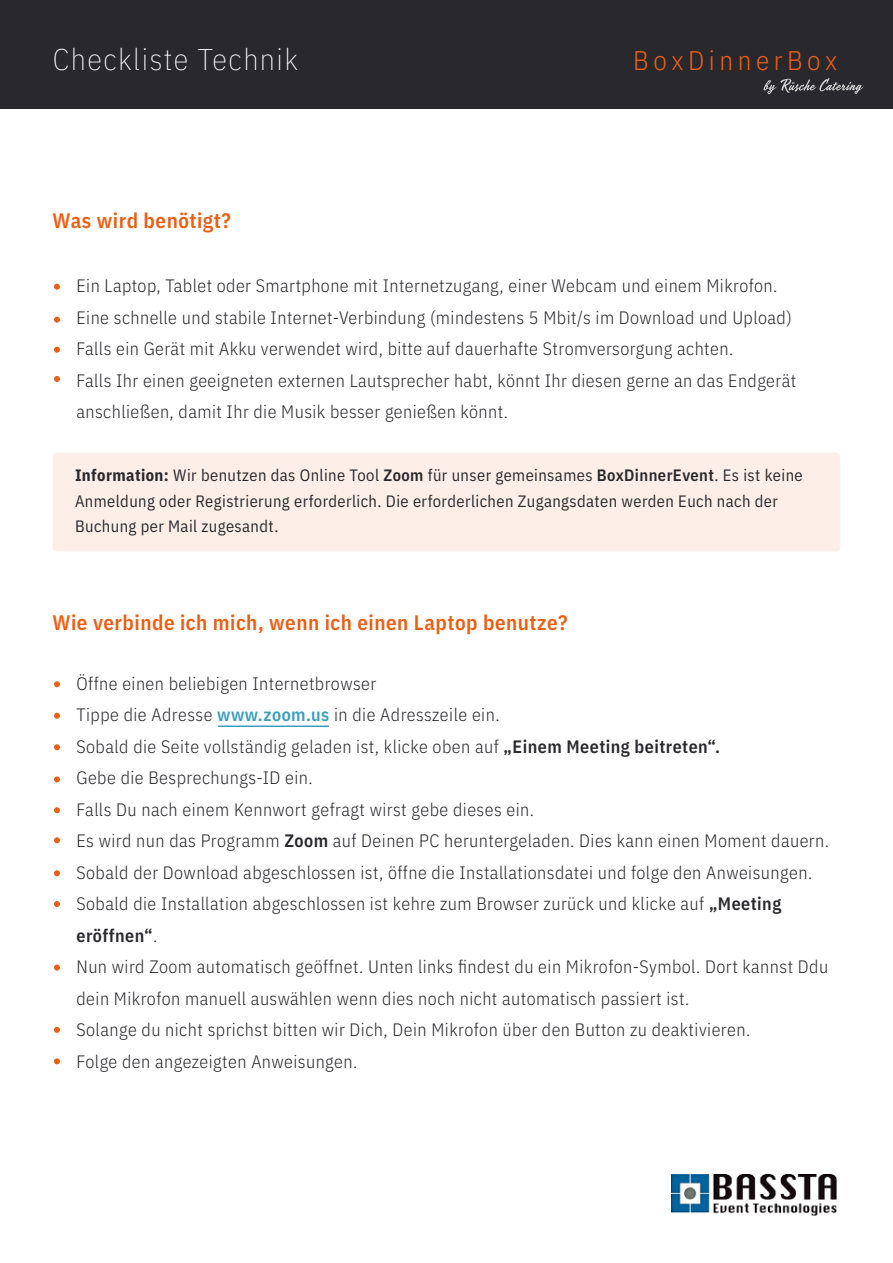
<style>
.page{position:relative;width:893px;height:1263px;background:#fff}
.page>*{position:absolute;margin:0;border:0;box-sizing:border-box;transform-origin:0 0}
.t1{font:200 30px "IBM Plex Sans Cond";letter-spacing:.05em;color:#fff}
.t2{font:300 27px "IBM Plex Sans Cond";letter-spacing:.17em;color:#eb5f15}
.t3{font:600 21px "IBM Plex Sans Cond";letter-spacing:.025em;color:#eb5f15}
.t4{font:300 18px/31.5px "IBM Plex Sans Cond";letter-spacing:.025em;color:#29282d}
.t5{font:16.5px/25.5px "IBM Plex Sans Cond";letter-spacing:.025em;color:#29282d}
.s1{font-weight:700}
.s2{font-weight:600}
.s3{font-weight:600;color:#3c9ebc}
</style>
<div class="page">
<div style="left:53px;top:453px;width:787px;height:99px;background:#fdefe8;border-radius:4px"></div>
<svg style="left:54px;top:284px;width:6px;height:6px"></svg>
<svg style="left:54px;top:317px;width:6px;height:6px"></svg>
<svg style="left:54px;top:347px;width:6px;height:6px"></svg>
<svg style="left:54px;top:376px;width:6px;height:6px"></svg>
<svg style="left:54px;top:681px;width:6px;height:6px"></svg>
<svg style="left:54px;top:713px;width:6px;height:6px"></svg>
<svg style="left:54px;top:744px;width:6px;height:6px"></svg>
<svg style="left:54px;top:776px;width:6px;height:6px"></svg>
<svg style="left:54px;top:807px;width:6px;height:6px"></svg>
<svg style="left:54px;top:837px;width:6px;height:6px"></svg>
<svg style="left:54px;top:870px;width:6px;height:6px"></svg>
<svg style="left:54px;top:901px;width:6px;height:6px"></svg>
<svg style="left:54px;top:964px;width:6px;height:6px"></svg>
<svg style="left:54px;top:1027px;width:6px;height:6px"></svg>
<svg style="left:54px;top:1058px;width:6px;height:6px"></svg>
<img style="left:671px;top:1175px;width:165px;height:40px">
<div style="left:0;top:0;width:893px;height:108px;background:#29282d"></div>
<hr style="left:218px;top:725px;width:111px;height:2px;background:#3c9ebc">
<svg style="left:764px;top:78px;width:99px;height:16px"></svg>
<h1 class="t1" style="left:53px;top:37px;width:247px">Checkliste Technik</h1>
<h2 class="t2" style="left:633px;top:40px;width:206px">BoxDinnerBox</h2>
<p class="t3" style="left:52px;top:204px;width:180px">Was wird benötigt?</p>
<p class="t4" style="left:76px;top:268px;width:721px">Ein Laptop, Tablet oder Smartphone mit Internetzugang, einer Webcam und einem Mikrofon.<br>Eine schnelle und stabile Internet-Verbindung (mindestens 5 Mbit/s im Download und Upload)<br>Falls ein Gerät mit Akku verwendet wird, bitte auf dauerhafte Stromversorgung achten.<br>Falls Ihr einen geeigneten externen Lautsprecher habt, könnt Ihr diesen gerne an das Endgerät anschließen, damit Ihr die Musik besser genießen könnt.</p>
<p class="t5" style="left:75px;top:461px;width:729px"><span class="s1">Information:</span> Wir benutzen das Online Tool <span class="s2">Zoom</span> für unser gemeinsames <span class="s2">BoxDinnerEvent</span>. Es ist keine<br>Anmeldung oder Registrierung erforderlich. Die erforderlichen Zugangsdaten werden Euch nach der<br>Buchung per Mail zugesandt.</p>
<p class="t3" style="left:52px;top:606px;width:517px">Wie verbinde ich mich, wenn ich einen Laptop benutze?</p>
<p class="t4" style="left:76px;top:666px;width:754px">Öffne einen beliebigen Internetbrowser<br>Tippe die Adresse <span class="s3">www.zoom.us</span> in die Adresszeile ein.<br>Sobald die Seite vollständig geladen ist, klicke oben auf <span class="s2">„Einem Meeting beitreten“.<br></span>Gebe die Besprechungs-ID ein.<br>Falls Du nach einem Kennwort gefragt wirst gebe dieses ein.<br>Es wird nun das Programm <span class="s2">Zoom</span> auf Deinen PC heruntergeladen. Dies kann einen Moment dauern.<br>Sobald der Download abgeschlossen ist, öffne die Installationsdatei und folge den Anweisungen.<br>Sobald die Installation abgeschlossen ist kehre zum Browser zurück und klicke auf <span class="s2">„Meeting eröffnen“</span>.<br>Nun wird Zoom automatisch geöffnet. Unten links findest du ein Mikrofon-Symbol. Dort kannst Ddu dein Mikrofon manuell auswählen wenn dies noch nicht automatisch passiert ist.<br>Solange du nicht sprichst bitten wir Dich, Dein Mikrofon über den Button zu deaktivieren.<br>Folge den angezeigten Anweisungen.</p>
</div>
